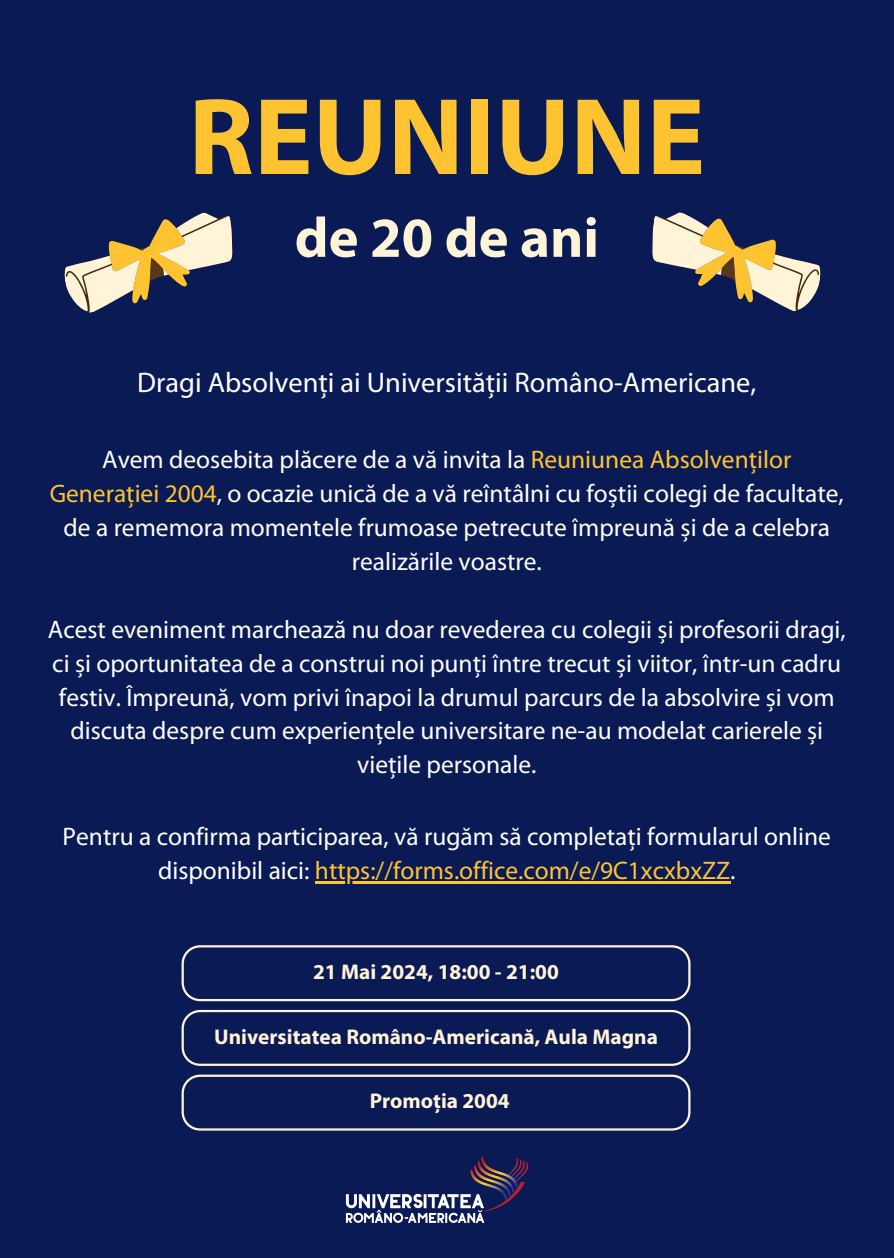
<style>
.page{position:relative;width:894px;height:1258px;background:#fff}
.page>*{position:absolute;margin:0;border:0;box-sizing:border-box;transform-origin:0 0}
.t1{font:700 110.1px "Myriad Pro";color:#fec330}
.t2{font:700 56.7px "Myriad Pro";color:#fff3d8}
.t3{font:28.5px "Myriad Pro";color:#fff}
.t4{font:25.5px/33.9px "Myriad Pro";color:#fff;text-align:center}
.t5{font:700 21.3px "Myriad Pro";color:#fff3d8}
.s1{color:#fec330}
</style>
<div class="page">
<div style="left:0;top:0;width:893px;height:1258px;background:#0a1a55"></div>
<svg style="left:181px;top:945px;width:509px;height:56px"></svg>
<svg style="left:181px;top:1010px;width:509px;height:56px"></svg>
<svg style="left:64px;top:212px;width:169px;height:101px"></svg>
<svg style="left:652px;top:212px;width:169px;height:100px"></svg>
<svg style="left:181px;top:1074px;width:509px;height:56px"></svg>
<img style="left:345px;top:1156px;width:184px;height:67px">
<hr style="left:315px;top:881px;width:415px;height:2px;background:#fec330">
<h1 class="t1" style="left:188px;top:91px;width:518px">REUNIUNE</h1>
<p class="t2" style="left:294px;top:214px;width:306px">de 20 de ani</p>
<h4 class="t3" style="left:137px;top:371px;width:620px">Dragi Absolvenți ai Universității Româno-Americane,</h4>
<h4 class="t4" style="left:50px;top:445px;width:795px">Avem deosebita plăcere de a vă invita la <span class="s1">Reuniunea Absolvenților Generației 2004</span>, o ocazie unică de a vă reîntâlni cu foștii colegi de facultate, de a rememora momentele frumoase petrecute împreună și de a celebra realizările voastre.</h4>
<p class="t4" style="left:48px;top:614px;width:799px">Acest eveniment marchează nu doar revederea cu colegii și profesorii dragi, ci și oportunitatea de a construi noi punți între trecut și viitor, într-un cadru festiv. Împreună, vom privi înapoi la drumul parcurs de la absolvire și vom discuta despre cum experiențele universitare ne-au modelat carierele și viețile personale.</p>
<p class="t4" style="left:63px;top:822px;width:769px">Pentru a confirma participarea, vă rugăm să completați formularul online disponibil aici: <span class="s1">https://forms.office.com/e/9C1xcxbxZZ</span>.</p>
<h2 class="t5" style="left:313px;top:963px;width:247px">21 Mai 2024, 18:00 - 21:00</h2>
<p class="t5" style="left:214px;top:1027px;width:445px">Universitatea Româno-Americană, Aula Magna</p>
<h3 class="t5" style="left:369px;top:1092px;width:141px">Promoția 2004</h3>
</div>
